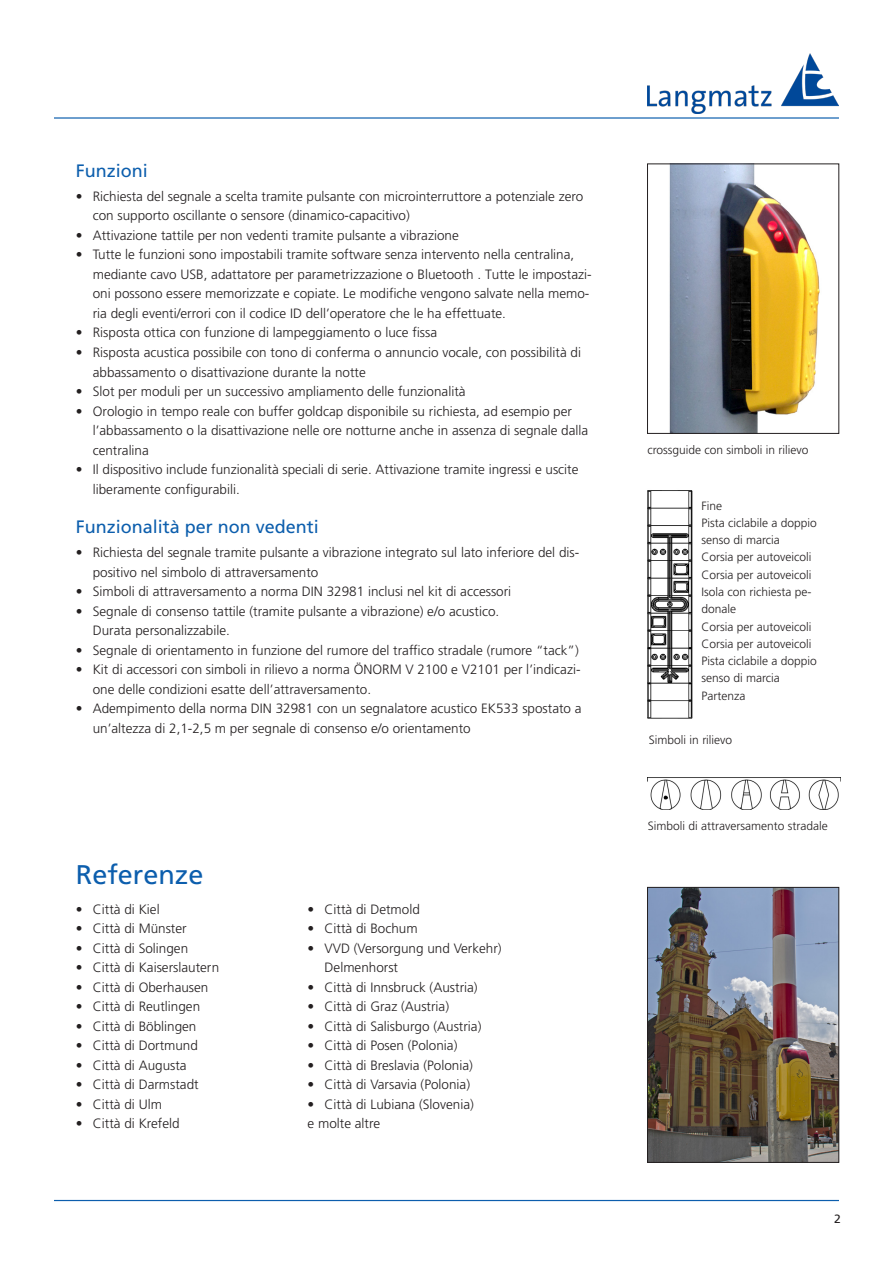
<style>
.page{position:relative;width:893px;height:1263px;background:#fff}
.page>*{position:absolute;margin:0;border:0;box-sizing:border-box;transform-origin:0 0}
.Hauptüberschrift{font:27px "Frutiger LT Pro";color:#0c5ead}
.Zwischenüberschrift{font:18px "Frutiger LT Pro";color:#0c5ead}
.Fließ_deutsch{font:300 13.5px/19.5px "Frutiger LT Pro";color:#231f20}
.Bildunterschrift{font:300 12px/17.2px "Frutiger LT Pro";color:#231f20}
.t1{font:12px "Frutiger LT Pro";color:#231f20}
</style>
<div class="page">
<img style="left:649px;top:889px;width:188px;height:271px">
<div style="left:647px;top:887px;width:192px;height:275px;border:1px solid #231f20"></div>
<img style="left:647px;top:490px;width:46px;height:229px">
<img style="left:669px;top:166px;width:151px;height:266px">
<div style="left:647px;top:164px;width:192px;height:270px;border:1px solid #231f20"></div>
<hr style="left:54px;top:117px;width:785px;height:2px;background:#0c5ead">
<hr style="left:54px;top:1200px;width:785px;height:1px;background:#0c5ead">
<img style="left:648px;top:54px;width:191px;height:59px">
<img style="left:648px;top:777px;width:192px;height:33px">
<p class="Zwischenüberschrift" style="left:76px;top:160px;width:73px">Funzioni</p>
<p class="Fließ_deutsch" style="left:93px;top:187px;width:492px;text-indent:-17px">• Richiesta del segnale a scelta tramite pulsante con microinterruttore a potenziale zero con supporto oscillante o sensore (dinamico-capacitivo)</p>
<p class="Fließ_deutsch" style="left:76px;top:226px;width:385px">• Attivazione tattile per non vedenti tramite pulsante a vibrazione</p>
<p class="Fließ_deutsch" style="left:93px;top:245px;width:500px;text-indent:-17px">• Tutte le funzioni sono impostabili tramite software senza intervento nella centralina, mediante cavo USB, adattatore per parametrizzazione o Bluetooth . Tutte le impostazi&shy;oni possono essere memorizzate e copiate. Le modifiche vengono salvate nella memo&shy;ria degli eventi/errori con il codice ID dell’operatore che le ha effettuate.</p>
<p class="Fließ_deutsch" style="left:76px;top:323px;width:363px">• Risposta ottica con funzione di lampeggiamento o luce fissa</p>
<p class="Fließ_deutsch" style="left:93px;top:343px;width:490px;text-indent:-17px">• Risposta acustica possibile con tono di conferma o annuncio vocale, con possibilità di abbassamento o disattivazione durante la notte</p>
<p class="Fließ_deutsch" style="left:76px;top:382px;width:391px">• Slot per moduli per un successivo ampliamento delle funzionalità</p>
<p class="Fließ_deutsch" style="left:93px;top:401px;width:497px;text-indent:-17px">• Orologio in tempo reale con buffer goldcap disponibile su richiesta, ad esempio per l’abbassamento o la disattivazione nelle ore notturne anche in assenza di segnale dalla centralina</p>
<p class="Fließ_deutsch" style="left:93px;top:460px;width:487px;text-indent:-17px">• Il dispositivo include funzionalità speciali di serie. Attivazione tramite ingressi e uscite liberamente configurabili.</p>
<p class="Zwischenüberschrift" style="left:76px;top:516px;width:245px">Funzionalità per non vedenti</p>
<p class="Fließ_deutsch" style="left:93px;top:543px;width:488px;text-indent:-17px">• Richiesta del segnale tramite pulsante a vibrazione integrato sul lato inferiore del dis&shy;positivo nel simbolo di attraversamento</p>
<p class="Fließ_deutsch" style="left:76px;top:582px;width:437px">• Simboli di attraversamento a norma DIN 32981 inclusi nel kit di accessori</p>
<p class="Fließ_deutsch" style="left:93px;top:601px;width:408px;text-indent:-17px">• Segnale di consenso tattile (tramite pulsante a vibrazione) e/o acustico.<br>Durata personalizzabile.</p>
<p class="Fließ_deutsch" style="left:76px;top:640px;width:505px">• Segnale di orientamento in funzione del rumore del traffico stradale (rumore “tack”)</p>
<p class="Fließ_deutsch" style="left:93px;top:660px;width:489px;text-indent:-17px">• Kit di accessori con simboli in rilievo a norma ÖNORM V 2100 e V2101 per l’indicazi&shy;one delle condizioni esatte dell’attraversamento.</p>
<p class="Fließ_deutsch" style="left:93px;top:699px;width:490px;text-indent:-17px">• Adempimento della norma DIN 32981 con un segnalatore acustico EK533 spostato a un’altezza di 2,1-2,5 m per segnale di consenso e/o orientamento</p>
<p class="Hauptüberschrift" style="left:76px;top:859px;width:129px">Referenze</p>
<p class="Fließ_deutsch" style="left:76px;top:899px;width:85px">• Città di Kiel</p>
<p class="Fließ_deutsch" style="left:76px;top:919px;width:112px">• Città di Münster</p>
<p class="Fließ_deutsch" style="left:76px;top:938px;width:114px">• Città di Solingen</p>
<p class="Fließ_deutsch" style="left:76px;top:958px;width:145px">• Città di Kaiserslautern</p>
<p class="Fließ_deutsch" style="left:76px;top:977px;width:134px">• Città di Oberhausen</p>
<p class="Fließ_deutsch" style="left:76px;top:997px;width:126px">• Città di Reutlingen</p>
<p class="Fließ_deutsch" style="left:76px;top:1016px;width:122px">• Città di Böblingen</p>
<p class="Fließ_deutsch" style="left:76px;top:1036px;width:124px">• Città di Dortmund</p>
<p class="Fließ_deutsch" style="left:76px;top:1055px;width:112px">• Città di Augusta</p>
<p class="Fließ_deutsch" style="left:76px;top:1075px;width:124px">• Città di Darmstadt</p>
<p class="Fließ_deutsch" style="left:76px;top:1094px;width:88px">• Città di Ulm</p>
<p class="Fließ_deutsch" style="left:76px;top:1114px;width:105px">• Città di Krefeld</p>
<p class="Fließ_deutsch" style="left:308px;top:899px;width:114px">• Città di Detmold</p>
<p class="Fließ_deutsch" style="left:308px;top:919px;width:112px">• Città di Bochum</p>
<p class="Fließ_deutsch" style="left:325px;top:938px;width:179px;text-indent:-17px">• VVD (Versorgung und Verkehr)<br>Delmenhorst</p>
<p class="Fließ_deutsch" style="left:308px;top:977px;width:172px">• Città di Innsbruck (Austria)</p>
<p class="Fließ_deutsch" style="left:308px;top:997px;width:143px">• Città di Graz (Austria)</p>
<p class="Fließ_deutsch" style="left:308px;top:1016px;width:175px">• Città di Salisburgo (Austria)</p>
<p class="Fließ_deutsch" style="left:308px;top:1036px;width:151px">• Città di Posen (Polonia)</p>
<p class="Fließ_deutsch" style="left:308px;top:1055px;width:167px">• Città di Breslavia (Polonia)</p>
<p class="Fließ_deutsch" style="left:308px;top:1075px;width:164px">• Città di Varsavia (Polonia)</p>
<p class="Fließ_deutsch" style="left:308px;top:1094px;width:168px">• Città di Lubiana (Slovenia)</p>
<p class="Fließ_deutsch" style="left:308px;top:1114px;width:74px">e molte altre</p>
<p class="Bildunterschrift" style="left:647px;top:442px;width:163px">crossguide con simboli in rilievo</p>
<p class="Bildunterschrift" style="left:701px;top:497px;width:22px">Fine</p>
<p class="Bildunterschrift" style="left:701px;top:514px;width:117px">Pista ciclabile a doppio senso di marcia</p>
<p class="Bildunterschrift" style="left:701px;top:549px;width:112px">Corsia per autoveicoli</p>
<p class="Bildunterschrift" style="left:701px;top:566px;width:112px">Corsia per autoveicoli</p>
<p class="Bildunterschrift" style="left:701px;top:583px;width:112px">Isola con richiesta pe&shy;donale</p>
<p class="Bildunterschrift" style="left:701px;top:618px;width:112px">Corsia per autoveicoli</p>
<p class="Bildunterschrift" style="left:701px;top:635px;width:112px">Corsia per autoveicoli</p>
<p class="Bildunterschrift" style="left:701px;top:652px;width:117px">Pista ciclabile a doppio senso di marcia</p>
<p class="Bildunterschrift" style="left:701px;top:687px;width:45px">Partenza</p>
<p class="Bildunterschrift" style="left:649px;top:732px;width:85px">Simboli in rilievo</p>
<p class="Bildunterschrift" style="left:648px;top:817px;width:181px">Simboli di attraversamento stradale</p>
<p class="t1" style="left:834px;top:1212px;width:8px">2</p>
</div>
